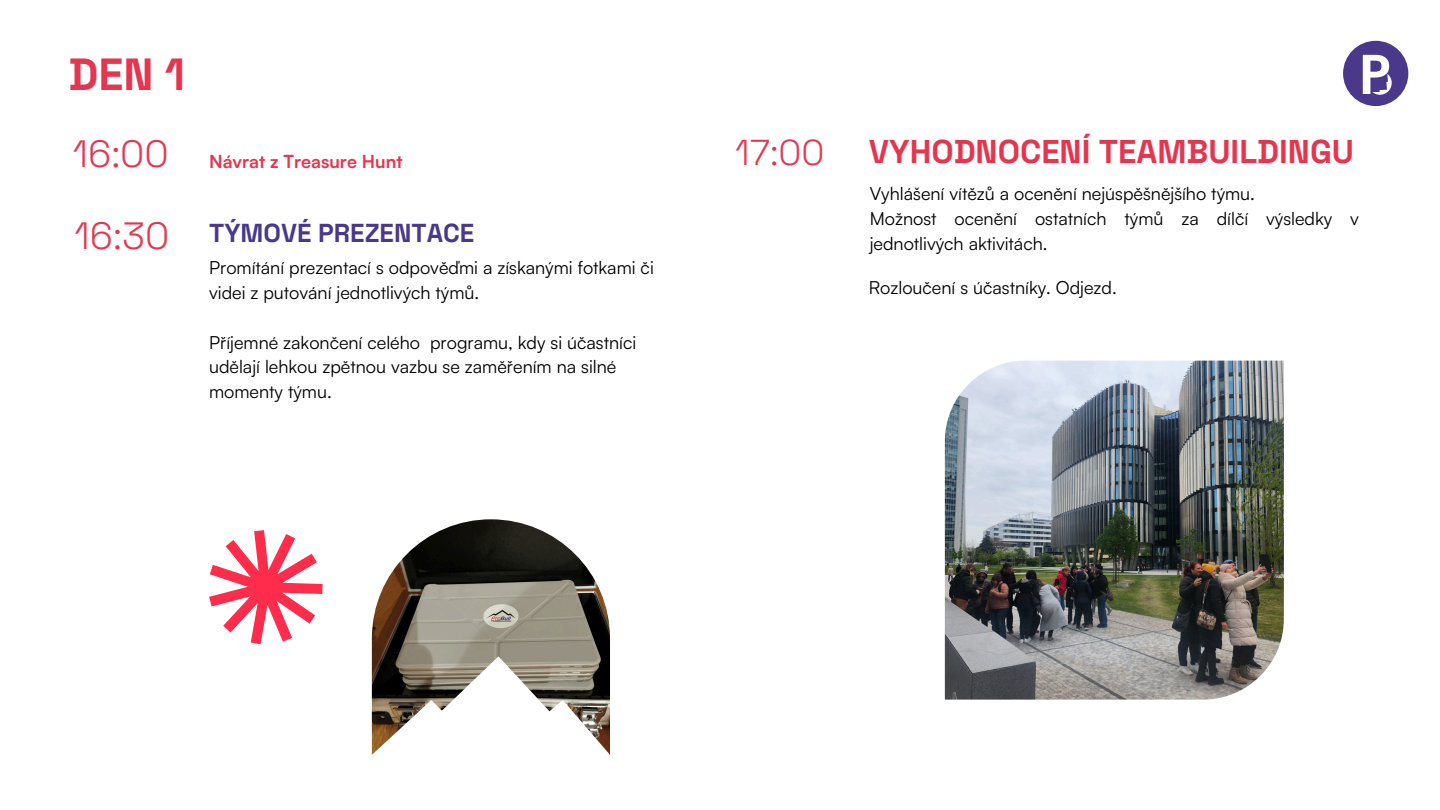
<style>
.page{position:relative;width:1440px;height:810px;background:#fff}
.page>*{position:absolute;margin:0;border:0;box-sizing:border-box;transform-origin:0 0}
.t1{font:700 45px "Space Grotesk";color:#e6354f}
.t2{font:300 38px "Space Grotesk";color:#e6354f}
.t3{font:300 36px "Space Grotesk";color:#e6354f}
.t4{font:700 33px "Space Grotesk";color:#e6354f}
.t5{font:700 26px "Space Grotesk";color:#4a388b}
.t6{font:18px/24.8px "Satoshi";color:#000}
.t7{font:700 18px "Satoshi";color:#e6354f}
</style>
<div class="page">
<div style="left:1343px;top:41px;width:65px;height:65px;background:#4a388b;border-radius:50%"></div>
<svg style="left:1363px;top:55px;width:29px;height:40px"></svg>
<svg style="left:209px;top:530px;width:114px;height:114px"></svg>
<img style="left:372px;top:519px;width:238px;height:236px">
<img style="left:945px;top:361px;width:339px;height:339px">
<h1 class="t1" style="left:68px;top:46px;width:118px">DEN 1</h1>
<h2 class="t2" style="left:73px;top:129px;width:97px">16:00</h2>
<h2 class="t2" style="left:75px;top:212px;width:96px">16:30</h2>
<h5 class="t7" style="left:209px;top:150px;width:195px">Návrat z Treasure Hunt</h5>
<p class="t5" style="left:209px;top:217px;width:267px">TÝMOVÉ PREZENTACE</p>
<h4 class="t6" style="left:209px;top:255px;width:446px">Promítání prezentací s odpověďmi a získanými fotkami či videi z putování jednotlivých týmů.</h4>
<p class="t6" style="left:209px;top:329px;width:429px">Příjemné zakončení celého programu, kdy si účastníci udělají lehkou zpětnou vazbu se zaměřením na silné momenty týmu.</p>
<h2 class="t3" style="left:735px;top:130px;width:91px">17:00</h2>
<p class="t4" style="left:869px;top:131px;width:487px">VYHODNOCENÍ TEAMBUILDINGU</p>
<p class="t6" style="left:870px;top:181px;width:387px">Vyhlášení vítězů a ocenění nejúspěšnějšího týmu.</p>
<h3 class="t6" style="left:870px;top:206px;width:491px">Možnost ocenění ostatních týmů za dílčí výsledky v jednotlivých aktivitách.</h3>
<p class="t6" style="left:869px;top:275px;width:250px">Rozloučení s účastníky. Odjezd.</p>
</div>
